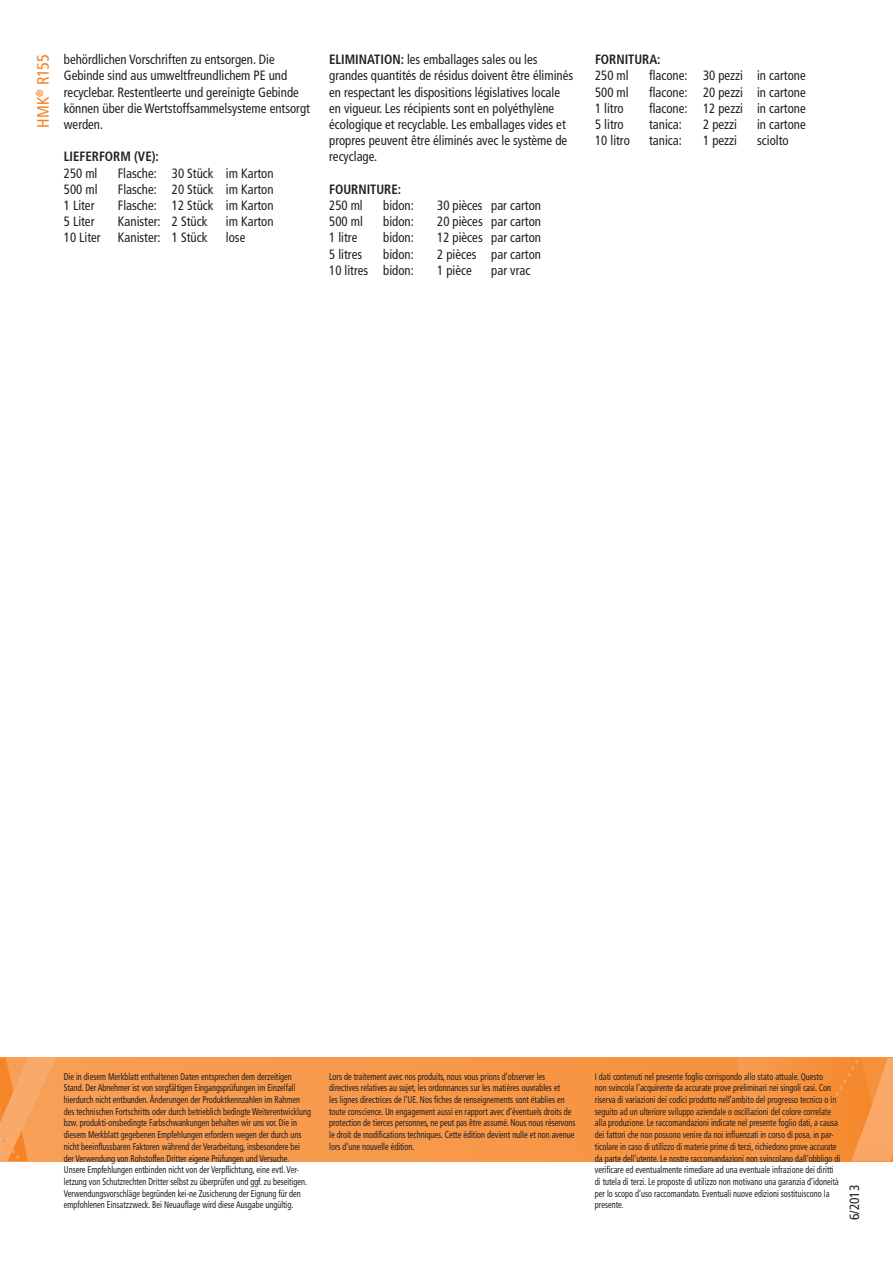
<style>
.page{position:relative;width:893px;height:1263px;background:#fff}
.page>*{position:absolute;margin:0;border:0;box-sizing:border-box;transform-origin:0 0}
.t1{font:condensed 16.5px "Frutiger LT Std";letter-spacing:-.015em;color:#f58021}
.t2{font:condensed 13.5px/16.2px "Frutiger LT Std";color:#231f20;scale:.95 1}
.t3{font:700 condensed 13.5px "Frutiger LT Std";color:#231f20;scale:.95 1}
.t4{font:condensed 13.5px "Frutiger LT Std";color:#231f20}
.t5{font:condensed 9.75px/11.7px "Frutiger LT Std";color:#231f20;scale:.85 1}
.s1{font-weight:700}
</style>
<div class="page">
<div style="left:0;top:1058px;width:893px;height:103px;background:#f79748"></div>
<div style="left:214px;top:1110px;width:35px;height:51px;background:#f89c52"></div>
<svg style="left:0;top:1058px;width:214px;height:104px"></svg>
<svg style="left:737px;top:1058px;width:156px;height:103px"></svg>
<h1 class="t1" style="left:33px;top:127px;width:75px;rotate:-90deg">HMK<sup>®</sup> R155</h1>
<h2 class="t2" style="left:64px;top:51px;width:261px">behördlichen Vorschriften zu entsorgen. Die Gebinde sind aus umweltfreundlichem PE und recyclebar. Restentleerte und gereinigte Gebinde können über die Wertstoffsammelsysteme entsorgt werden.</h2>
<h2 class="t3" style="left:64px;top:149px;width:102px">LIEFERFORM (VE):</h2>
<h2 class="t2" style="left:64px;top:165px;width:37px">250 ml</h2>
<h2 class="t2" style="left:118px;top:165px;width:165px">Flasche: 30 Stück im Karton</h2>
<h2 class="t2" style="left:64px;top:181px;width:37px">500 ml</h2>
<h2 class="t2" style="left:118px;top:181px;width:165px">Flasche: 20 Stück im Karton</h2>
<h2 class="t2" style="left:64px;top:197px;width:34px">1 Liter</h2>
<h2 class="t2" style="left:118px;top:197px;width:165px">Flasche: 12 Stück im Karton</h2>
<h2 class="t2" style="left:64px;top:213px;width:34px">5 Liter</h2>
<h2 class="t2" style="left:118px;top:213px;width:96px">Kanister: 2 Stück</h2>
<h2 class="t2" style="left:226px;top:213px;width:52px">im Karton</h2>
<h2 class="t2" style="left:64px;top:230px;width:40px">10 Liter</h2>
<h2 class="t2" style="left:118px;top:230px;width:96px">Kanister: 1 Stück</h2>
<h2 class="t2" style="left:226px;top:230px;width:22px">lose</h2>
<p class="t2" style="left:329px;top:51px;width:258px"><span class="s1">ELIMINATION:</span> les emballages sales ou les grandes quantités de résidus doivent être éliminés en respectant les dispositions législatives locale en vigueur. Les récipients sont en polyéthylène écologique et recyclable. Les emballages vides et propres peuvent être éliminés avec le système de recyclage.</p>
<h2 class="t3" style="left:329px;top:181px;width:77px">FOURNITURE:</h2>
<h2 class="t2" style="left:329px;top:197px;width:37px">250 ml</h2>
<h2 class="t2" style="left:383px;top:197px;width:34px">bidon:</h2>
<h2 class="t2" style="left:437px;top:197px;width:111px">30 pièces par carton</h2>
<h2 class="t2" style="left:329px;top:213px;width:37px">500 ml</h2>
<h2 class="t2" style="left:383px;top:213px;width:34px">bidon:</h2>
<h2 class="t2" style="left:437px;top:213px;width:111px">20 pièces par carton</h2>
<h2 class="t2" style="left:329px;top:230px;width:31px">1 litre</h2>
<h2 class="t2" style="left:383px;top:230px;width:34px">bidon:</h2>
<h2 class="t2" style="left:437px;top:230px;width:111px">12 pièces par carton</h2>
<h2 class="t2" style="left:329px;top:246px;width:36px">5 litres</h2>
<h2 class="t2" style="left:383px;top:246px;width:34px">bidon:</h2>
<h2 class="t2" style="left:437px;top:246px;width:111px">2 pièces par carton</h2>
<h2 class="t2" style="left:329px;top:262px;width:91px">10 litres bidon:</h2>
<h2 class="t2" style="left:437px;top:262px;width:38px">1 pièce</h2>
<h2 class="t2" style="left:491px;top:262px;width:43px">par vrac</h2>
<h2 class="t3" style="left:595px;top:51px;width:71px">FORNITURA:</h2>
<h2 class="t2" style="left:595px;top:68px;width:37px">250 ml</h2>
<h2 class="t2" style="left:649px;top:68px;width:166px">flacone: 30 pezzi in cartone</h2>
<h2 class="t2" style="left:595px;top:84px;width:37px">500 ml</h2>
<h2 class="t2" style="left:649px;top:84px;width:166px">flacone: 20 pezzi in cartone</h2>
<h2 class="t2" style="left:595px;top:100px;width:32px">1 litro</h2>
<h2 class="t2" style="left:649px;top:100px;width:166px">flacone: 12 pezzi in cartone</h2>
<h2 class="t2" style="left:595px;top:116px;width:32px">5 litro</h2>
<h2 class="t2" style="left:649px;top:116px;width:36px">tanica:</h2>
<h2 class="t2" style="left:703px;top:116px;width:37px">2 pezzi</h2>
<h2 class="t2" style="left:757px;top:116px;width:53px">in cartone</h2>
<h2 class="t2" style="left:595px;top:132px;width:38px">10 litro</h2>
<h2 class="t2" style="left:649px;top:132px;width:36px">tanica:</h2>
<h2 class="t2" style="left:703px;top:132px;width:37px">1 pezzi</h2>
<h2 class="t2" style="left:757px;top:132px;width:35px">sciolto</h2>
<p class="t5" style="left:64px;top:1070px;width:292px">Die in diesem Merkblatt enthaltenen Daten entsprechen dem derzeitigen Stand. Der Abnehmer ist von sorgfältigen Eingangsprüfungen im Einzelfall hierdurch nicht entbunden. Änderungen der Produktkennzahlen im Rahmen des technischen Fortschritts oder durch betrieblich bedingte Weiterentwicklung bzw. produkti-onsbedingte Farbschwankungen behalten wir uns vor. Die in diesem Merkblatt gegebenen Empfehlungen erfordern wegen der durch uns nicht beeinflussbaren Faktoren während der Verarbeitung, insbesondere bei der Verwendung von Rohstoffen Dritter eigene Prüfungen und Versuche.<br>Unsere Empfehlungen entbinden nicht von der Verpflichtung, eine evtl. Ver&shy;letzung von Schutzrechten Dritter selbst zu überprüfen und ggf. zu beseitigen.<br>Verwendungsvorschläge begründen kei-ne Zusicherung der Eignung für den empfohlenen Einsatzzweck. Bei Neuauflage wird diese Ausgabe ungültig.</p>
<p class="t5" style="left:595px;top:1070px;width:290px">I dati contenuti nel presente foglio corrispondo allo stato attuale. Questo<br>non svincola l’acquirente da accurate prove preliminari nei singoli casi. Con riserva di variazioni dei codici prodotto nell’ambito del progresso tecnico o in seguito ad un ulteriore sviluppo aziendale o oscillazioni del colore correlate alla produzione. Le raccomandazioni indicate nel presente foglio dati, a causa dei fattori che non possono venire da noi influenzati in corso di posa, in par&shy;ticolare in caso di utilizzo di materie prime di terzi, richiedono prove accurate da parte dell’utente. Le nostre raccomandazioni non svincolano dall’obbligo di verificare ed eventualmente rimediare ad una eventuale infrazione dei diritti di tutela di terzi. Le proposte di utilizzo non motivano una garanzia d’idoneità per lo scopo d’uso raccomandato. Eventuali nuove edizioni sostituiscono la presente.</p>
<p class="t5" style="left:329px;top:1070px;width:291px">Lors de traitement avec nos produits, nous vous prions d‘observer les directives relatives au sujet, les ordonnances sur les matières ouvrables et<br>les lignes directrices de l‘UE. Nos fiches de renseignements sont établies en toute conscience. Un engagement aussi en rapport avec d‘éventuels droits de protection de tierces personnes, ne peut pas être assumé. Nous nous réservons le droit de modifications techniques. Cette édition devient nulle et non avenue lors d‘une nouvelle édition.</p>
<h2 class="t4" style="left:847px;top:1220px;width:37px;rotate:-90deg">6/2013</h2>
</div>
